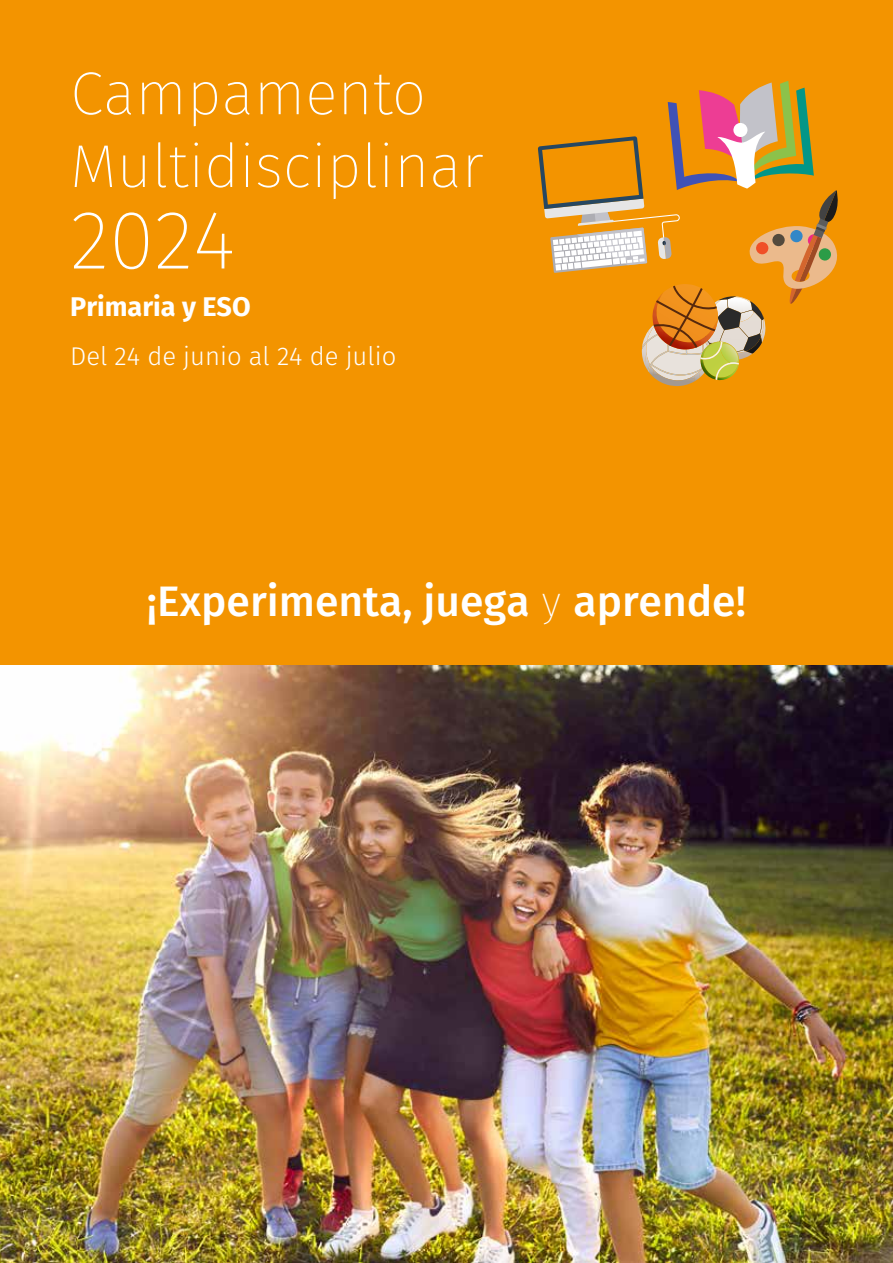
<style>
.page{position:relative;width:893px;height:1263px;background:#fff}
.page>*{position:absolute;margin:0;border:0;box-sizing:border-box;transform-origin:0 0}
.t1{font:200 83.1px "Fira Sans";color:#fff}
.t2{font:200 60.6px/72.8px "Fira Sans";color:#fff}
.t3{font:500 42.6px "Fira Sans";color:#fff}
.t4{font:700 27px "Fira Sans";color:#fff}
.t5{font:300 25.65px "Fira Sans";color:#fff}
.s1{font-weight:200}
</style>
<div class="page">
<div style="left:0;top:0;width:893px;height:685px;background:#f39400"></div>
<img style="left:0;top:665px;width:893px;height:598px">
<img style="left:669px;top:385px;width:16px;height:1px">
<svg style="left:538px;top:81px;width:300px;height:304px"></svg>
<h2 class="t2" style="left:70px;top:57px;width:415px">Campamento<br>Multidisciplinar</h2>
<h1 class="t1" style="left:70px;top:181px;width:167px">2024</h1>
<p class="t4" style="left:70px;top:284px;width:182px">Primaria y ESO</p>
<p class="t5" style="left:70px;top:338px;width:328px">Del 24 de junio al 24 de julio</p>
<p class="t3" style="left:147px;top:567px;width:601px">¡Experimenta, juega <span class="s1">y</span> aprende!</p>
</div>
